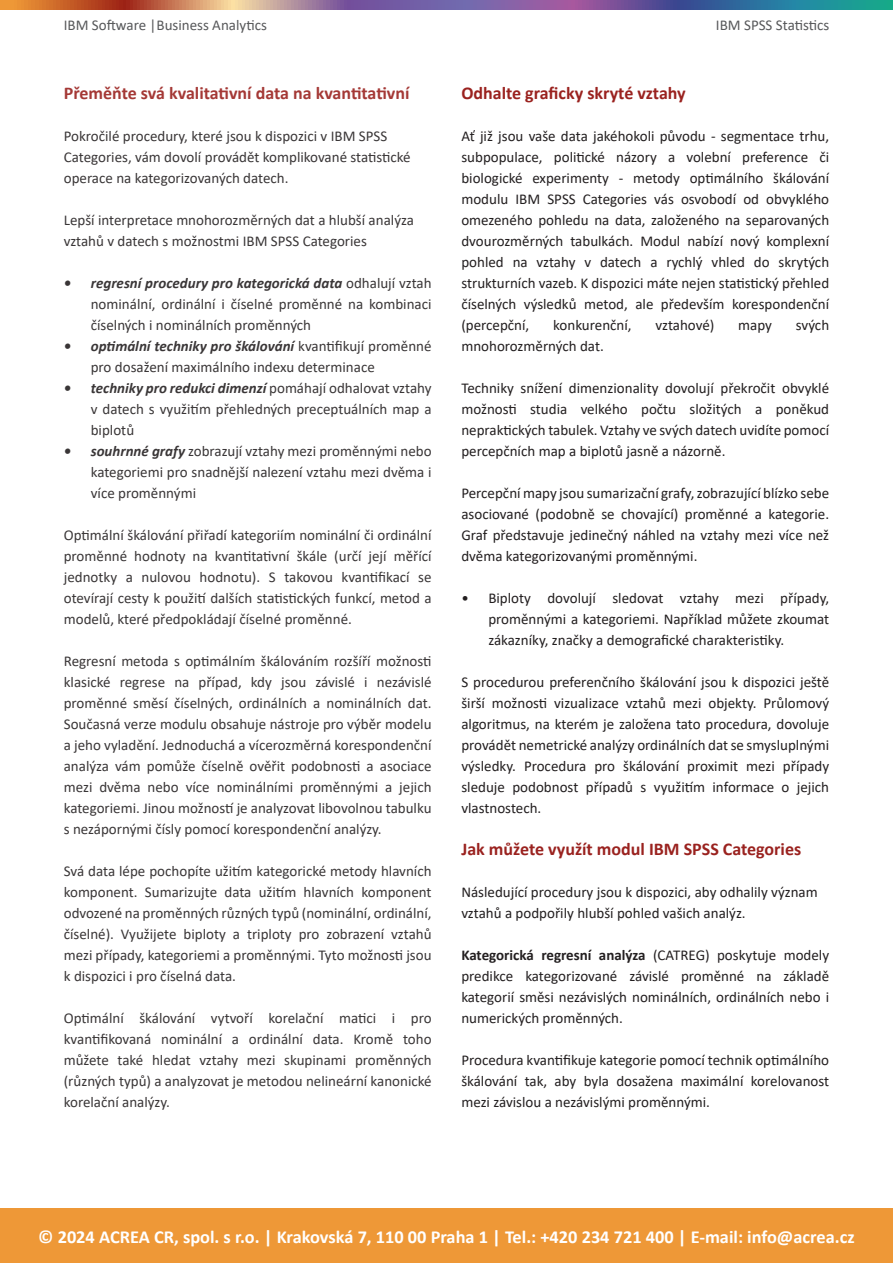
<style>
.page{position:relative;width:893px;height:1263px;background:#fff}
.page>*{position:absolute;margin:0;border:0;box-sizing:border-box;transform-origin:0 0}
.t1{font:700 18.3px "Calibri";color:#fff}
.t2{font:700 18px "Calibri";color:#9a221f}
.t3{font:15px/21px "Calibri";color:#231f20;text-align:justify}
.t4{font:15px "Calibri";color:#57585a}
.s1{font-weight:700;font-style:italic}
.s2{font-weight:700}
</style>
<div class="page">
<div style="left:0;top:1209px;width:893px;height:54px;background:#ee9837"></div>
<svg style="left:0;top:0;width:893px;height:9px;background:#827085"></svg>
<p class="t4" style="left:64px;top:14px;width:205px">IBM Software |Business Analytics</p>
<p class="t4" style="left:716px;top:14px;width:115px">IBM SPSS Statistics</p>
<p class="t2" style="left:64px;top:80px;width:347px">Přeměňte svá kvalitativní data na kvantitativní</p>
<p class="t3" style="left:64px;top:125px;width:348px;text-align:left">Pokročilé procedury, které jsou k dispozici v IBM SPSS<br>Categories, vám dovolí provádět komplikované statistické operace na kategorizovaných datech.</p>
<p class="t3" style="left:64px;top:209px;width:352px">Lepší interpretace mnohorozměrných dat a hlubší analýza vztahů v datech s možnostmi IBM SPSS Categories</p>
<p class="t3" style="left:91px;top:272px;width:342px;text-indent:-27px"><span class="s1">• regresní procedury pro kategorická data</span> odhalují vztah nominální, ordinální i číselné proměnné na kombinaci číselných i nominálních proměnných</p>
<p class="t3" style="left:91px;top:335px;width:342px;text-indent:-27px"><span class="s1">• optimální techniky pro škálování</span> kvantifikují proměnné pro dosažení maximálního indexu determinace</p>
<p class="t3" style="left:91px;top:377px;width:342px;text-indent:-27px"><span class="s1">• techniky pro redukci dimenzí</span> pomáhají odhalovat vztahy v datech s využitím přehledných preceptuálních map a biplotů</p>
<p class="t3" style="left:91px;top:440px;width:342px;text-indent:-27px"><span class="s1">• souhrnné grafy</span> zobrazují vztahy mezi proměnnými nebo kategoriemi pro snadnější nalezení vztahu mezi dvěma i více proměnnými</p>
<p class="t3" style="left:64px;top:524px;width:369px">Optimální škálování přiřadí kategoriím nominální či ordinální proměnné hodnoty na kvantitativní škále (určí její měřící jednotky a nulovou hodnotu). S takovou kvantifikací se otevírají cesty k použití dalších statistických funkcí, metod a modelů, které předpokládají číselné proměnné.</p>
<p class="t3" style="left:64px;top:650px;width:369px">Regresní metoda s optimálním škálováním rozšíří možnosti klasické regrese na případ, kdy jsou závislé i nezávislé proměnné směsí číselných, ordinálních a nominálních dat.<br>Současná verze modulu obsahuje nástroje pro výběr modelu a jeho vyladění. Jednoduchá a vícerozměrná korespondenční analýza vám pomůže číselně ověřit podobnosti a asociace mezi dvěma nebo více nominálními proměnnými a jejich kategoriemi. Jinou možností je analyzovat libovolnou tabulku s nezápornými čísly pomocí korespondenční analýzy.</p>
<p class="t3" style="left:64px;top:860px;width:369px">Svá data lépe pochopíte užitím kategorické metody hlavních komponent. Sumarizujte data užitím hlavních komponent odvozené na proměnných různých typů (nominální, ordinální, číselné). Využijete biploty a triploty pro zobrazení vztahů mezi případy, kategoriemi a proměnnými. Tyto možnosti jsou k dispozici i pro číselná data.</p>
<p class="t3" style="left:64px;top:1007px;width:369px">Optimální škálování vytvoří korelační matici i pro kvantifikovaná nominální a ordinální data. Kromě toho můžete také hledat vztahy mezi skupinami proměnných (různých typů) a analyzovat je metodou nelineární kanonické korelační analýzy.</p>
<p class="t2" style="left:461px;top:80px;width:226px">Odhalte graficky skryté vztahy</p>
<p class="t3" style="left:461px;top:125px;width:369px">Ať již jsou vaše data jakéhokoli původu ‐ segmentace trhu, subpopulace, politické názory a volební preference či biologické experimenty ‐ metody optimálního škálování modulu IBM SPSS Categories vás osvobodí od obvyklého omezeného pohledu na data, založeného na separovaných dvourozměrných tabulkách. Modul nabízí nový komplexní pohled na vztahy v datech a rychlý vhled do skrytých strukturních vazeb. K dispozici máte nejen statistický přehled číselných výsledků metod, ale především korespondenční (percepční,</p>
<p class="t3" style="left:553px;top:314px;width:80px">konkurenční,</p>
<p class="t3" style="left:655px;top:314px;width:60px">vztahové)</p>
<p class="t3" style="left:738px;top:314px;width:35px">mapy</p>
<p class="t3" style="left:796px;top:314px;width:35px">svých</p>
<p class="t3" style="left:461px;top:335px;width:144px">mnohorozměrných dat.</p>
<p class="t3" style="left:461px;top:377px;width:369px">Techniky snížení dimenzionality dovolují překročit obvyklé možnosti studia velkého počtu složitých a poněkud nepraktických tabulek. Vztahy ve svých datech uvidíte pomocí percepčních map a biplotů jasně a názorně.</p>
<p class="t3" style="left:461px;top:482px;width:369px">Percepční mapy jsou sumarizační grafy, zobrazující blízko sebe asociované (podobně se chovající) proměnné a kategorie.<br>Graf představuje jedinečný náhled na vztahy mezi více než dvěma kategorizovanými proměnnými.</p>
<p class="t3" style="left:488px;top:587px;width:342px;text-indent:-27px">• Biploty dovolují sledovat vztahy mezi případy, proměnnými a kategoriemi. Například můžete zkoumat zákazníky, značky a demografické charakteristiky.</p>
<p class="t3" style="left:461px;top:671px;width:369px">S procedurou preferenčního škálování jsou k dispozici ještě širší možnosti vizualizace vztahů mezi objekty. Průlomový algoritmus, na kterém je založena tato procedura, dovoluje provádět nemetrické analýzy ordinálních dat se smysluplnými výsledky. Procedura pro škálování proximit mezi případy sleduje podobnost případů s využitím informace o jejich vlastnostech.</p>
<p class="t2" style="left:461px;top:836px;width:341px">Jak můžete využít modul IBM SPSS Categories</p>
<p class="t3" style="left:461px;top:881px;width:358px">Následující procedury jsou k dispozici, aby odhalily význam</p>
<p class="t3" style="left:461px;top:902px;width:286px">vztahů a podpořily hlubší pohled vašich analýz.</p>
<p class="t3" style="left:461px;top:944px;width:369px"><span class="s2">Kategorická regresní analýza</span> (CATREG) poskytuje modely predikce kategorizované závislé proměnné na základě kategorií směsi nezávislých nominálních, ordinálních nebo i numerických proměnných.</p>
<p class="t3" style="left:461px;top:1049px;width:369px">Procedura kvantifikuje kategorie pomocí technik optimálního škálování tak, aby byla dosažena maximální korelovanost mezi závislou a nezávislými proměnnými.</p>
<p class="t1" style="left:38px;top:1224px;width:818px">© 2024 ACREA CR, spol. s r.o. | Krakovská 7, 110 00 Praha 1 | Tel.: +420 234 721 400 | E-mail: info@acrea.cz</p>
</div>
